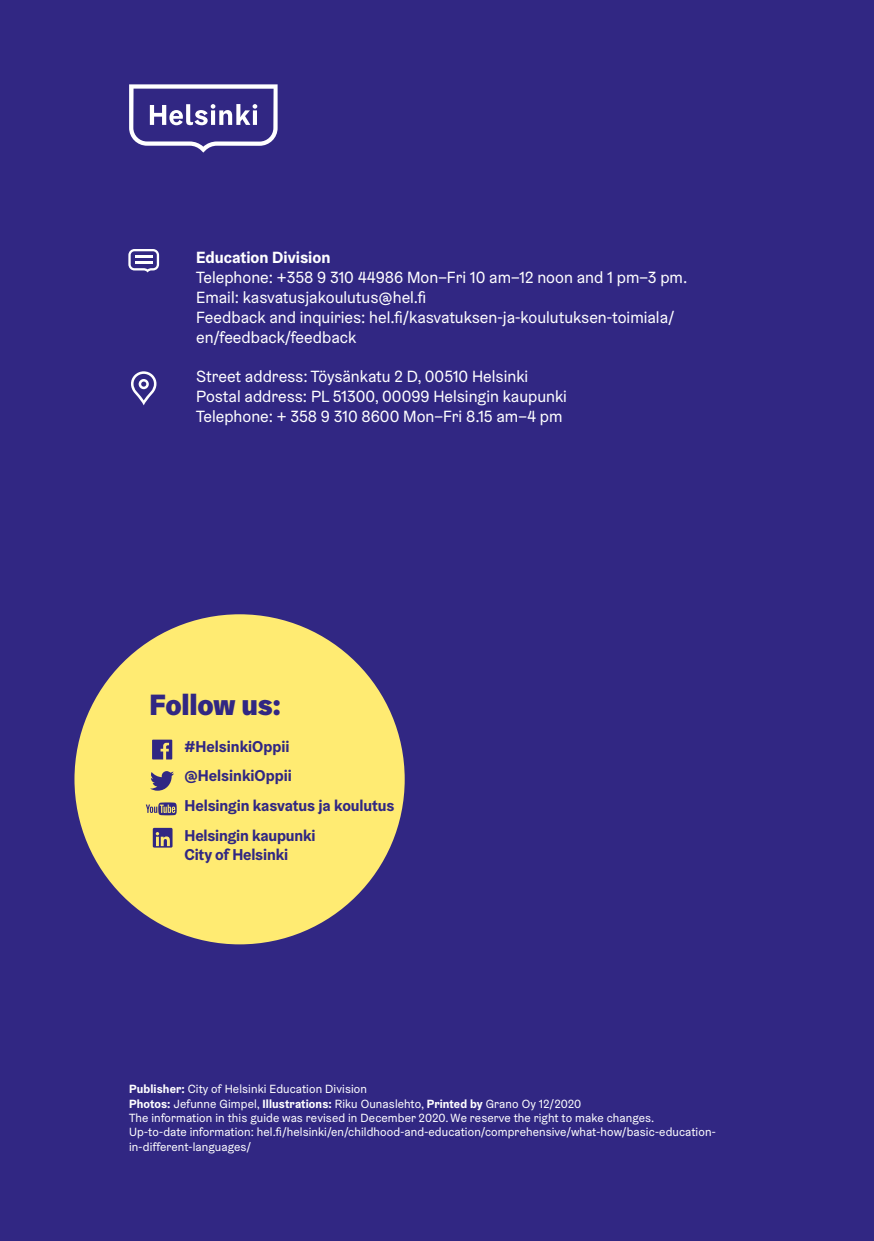
<style>
.page{position:relative;width:874px;height:1241px;background:#fff}
.page>*{position:absolute;margin:0;border:0;box-sizing:border-box;transform-origin:0 0}
.p_Leipis_Helsinki_Gr{font:900 29.4px "Helsinki Grotesk";letter-spacing:-.01em;color:#312783}
.p_Leipis_Helsinki_Gr-2{font:16.28px/19.9px "Helsinki Grotesk";color:#fff}
.p_Leipis_Helsinki_Gr-3{font:700 16.28px "Helsinki Grotesk";color:#fff}
.t1{font:700 15.75px/19.2px "Helsinki Grotesk";letter-spacing:-.005em;color:#312783}
.p_apinalaatikko{font:11.9px/14.3px "Helsinki Grotesk";letter-spacing:.01em;color:#fff}
.s1{font-weight:700}
</style>
<div class="page">
<div style="left:0;top:0;width:873px;height:1240px;background:#312783"></div>
<svg style="left:129px;top:84px;width:148px;height:69px"></svg>
<div style="left:74px;top:614px;width:330px;height:330px;background:#ffeb72;border-radius:50%"></div>
<svg style="left:153px;top:827px;width:19px;height:20px"></svg>
<svg style="left:152px;top:739px;width:20px;height:20px"></svg>
<svg style="left:150px;top:771px;width:24px;height:19px"></svg>
<svg style="left:146px;top:802px;width:31px;height:13px"></svg>
<svg style="left:131px;top:371px;width:26px;height:34px"></svg>
<svg style="left:128px;top:249px;width:31px;height:23px"></svg>
<hr style="left:135px;top:255px;width:17px;height:3px;background:#fff">
<hr style="left:135px;top:261px;width:17px;height:3px;background:#fff">
<p class="p_Leipis_Helsinki_Gr-3" style="left:196px;top:246px;width:136px">Education Division</p>
<p class="p_Leipis_Helsinki_Gr-2" style="left:196px;top:267px;width:492px">Telephone: +358 9 310 44986 Mon–Fri 10 am–12 noon and 1 pm–3 pm.</p>
<p class="p_Leipis_Helsinki_Gr-2" style="left:196px;top:287px;width:231px">Email: kasvatusjakoulutus@hel.fi</p>
<p class="p_Leipis_Helsinki_Gr-2" style="left:196px;top:307px;width:479px">Feedback and inquiries: hel.fi/kasvatuksen-ja-koulutuksen-toimiala/ en/feedback/feedback</p>
<p class="p_Leipis_Helsinki_Gr-2" style="left:196px;top:366px;width:333px">Street address: Töysänkatu 2 D, 00510 Helsinki</p>
<p class="p_Leipis_Helsinki_Gr-2" style="left:196px;top:386px;width:372px">Postal address: PL 51300, 00099 Helsingin kaupunki</p>
<p class="p_Leipis_Helsinki_Gr-2" style="left:196px;top:406px;width:368px">Telephone: + 358 9 310 8600 Mon–Fri 8.15 am–4 pm</p>
<p class="p_Leipis_Helsinki_Gr" style="left:149px;top:685px;width:133px">Follow us:</p>
<p class="t1" style="left:184px;top:736px;width:106px">#HelsinkiOppii</p>
<p class="t1" style="left:184px;top:766px;width:109px">@HelsinkiOppii</p>
<p class="t1" style="left:184px;top:795px;width:211px">Helsingin kasvatus ja koulutus</p>
<p class="t1" style="left:184px;top:825px;width:132px">Helsingin kaupunki<br>City of Helsinki</p>
<p class="p_apinalaatikko" style="left:129px;top:1081px;width:239px"><span class="s1">Publisher:</span> City of Helsinki Education Division</p>
<p class="p_apinalaatikko" style="left:129px;top:1095px;width:453px"><span class="s1">Photos:</span> Jefunne Gimpel, <span class="s1">Illustrations:</span> Riku Ounaslehto, <span class="s1">Printed by</span> Grano Oy 12/2020</p>
<p class="p_apinalaatikko" style="left:129px;top:1110px;width:526px">The information in this guide was revised in December 2020. We reserve the right to make changes.</p>
<p class="p_apinalaatikko" style="left:129px;top:1124px;width:587px">Up-to-date information: hel.fi/helsinki/en/childhood-and-education/comprehensive/what-how/basic-education&shy;in-different-languages/</p>
</div>
